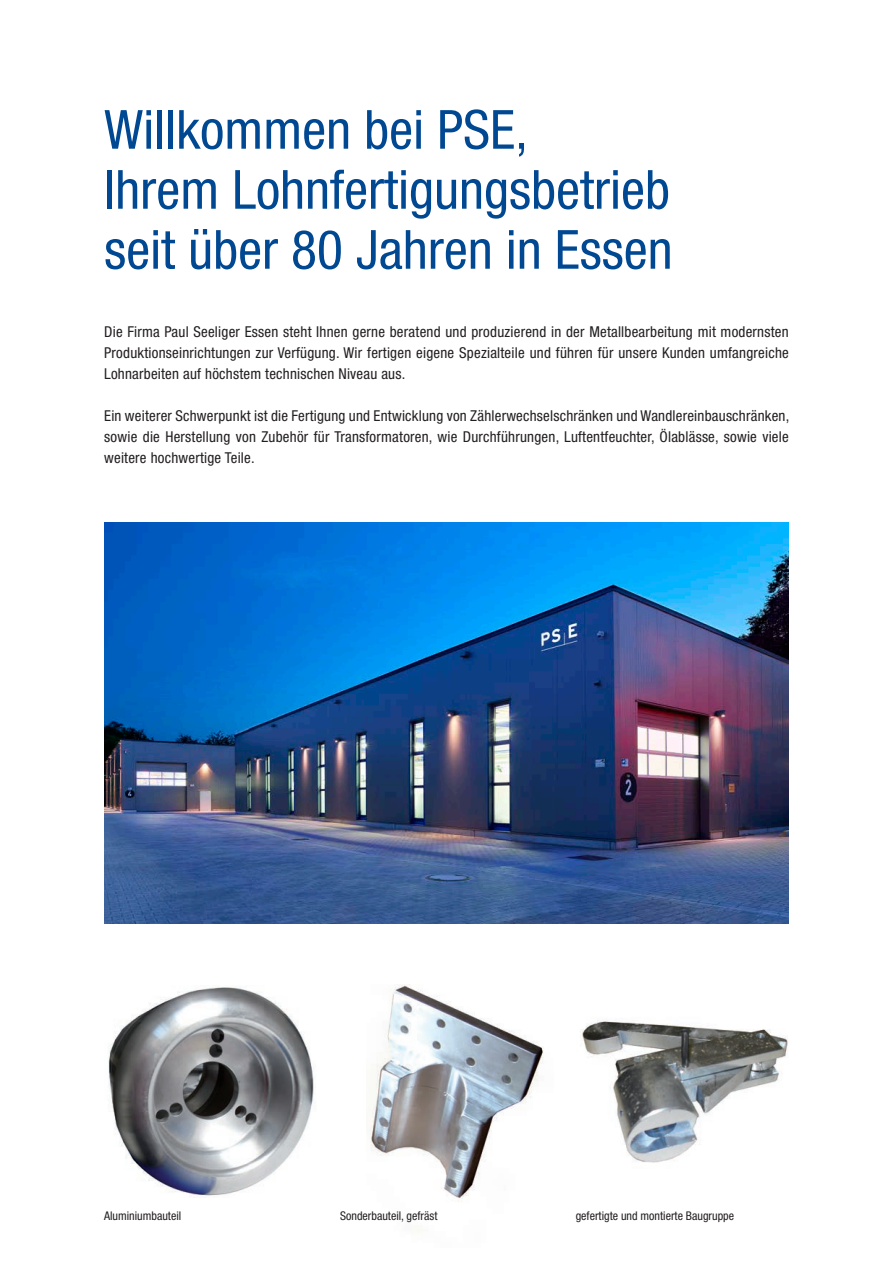
<style>
.page{position:relative;width:893px;height:1263px;background:#fff}
.page>*{position:absolute;margin:0;border:0;box-sizing:border-box;transform-origin:0 0}
.t1{font:condensed 54px/60px "Helvetica Neue LT";color:#014892}
.t2{font:condensed 15px/21px "Helvetica Neue LT";letter-spacing:.015em;color:#231f20;text-align:justify}
.t3{font:condensed 12px "Helvetica Neue LT";color:#231f20}
</style>
<div class="page">
<img style="left:104px;top:523px;width:685px;height:400px">
<img style="left:108px;top:987px;width:206px;height:209px">
<img style="left:370px;top:985px;width:174px;height:217px">
<img style="left:582px;top:1020px;width:206px;height:143px">
<h1 class="t1" style="left:104px;top:99px;width:570px">Willkommen bei PSE,<br>Ihrem Lohnfertigungsbetrieb seit über 80 Jahren in Essen</h1>
<p class="t2" style="left:104px;top:321px;width:686px">Die Firma Paul Seeliger Essen steht Ihnen gerne beratend und produzierend in der Metallbearbeitung mit modernsten Produktionseinrichtungen zur Verfügung. Wir fertigen eigene Spezialteile und führen für unsere Kunden umfangreiche Lohnarbeiten auf höchstem technischen Niveau aus.</p>
<p class="t2" style="left:104px;top:405px;width:687px">Ein weiterer Schwerpunkt ist die Fertigung und Entwicklung von Zählerwechselschränken und Wandlereinbauschränken, sowie die Herstellung von Zubehör für Transformatoren, wie Durchführungen, Luftentfeuchter, Ölablässe, sowie viele weitere hochwertige Teile.</p>
<p class="t3" style="left:104px;top:1209px;width:79px">Aluminiumbauteil</p>
<p class="t3" style="left:340px;top:1209px;width:99px">Sonderbauteil, gefräst</p>
<p class="t3" style="left:576px;top:1209px;width:160px">gefertigte und montierte Baugruppe</p>
</div>
